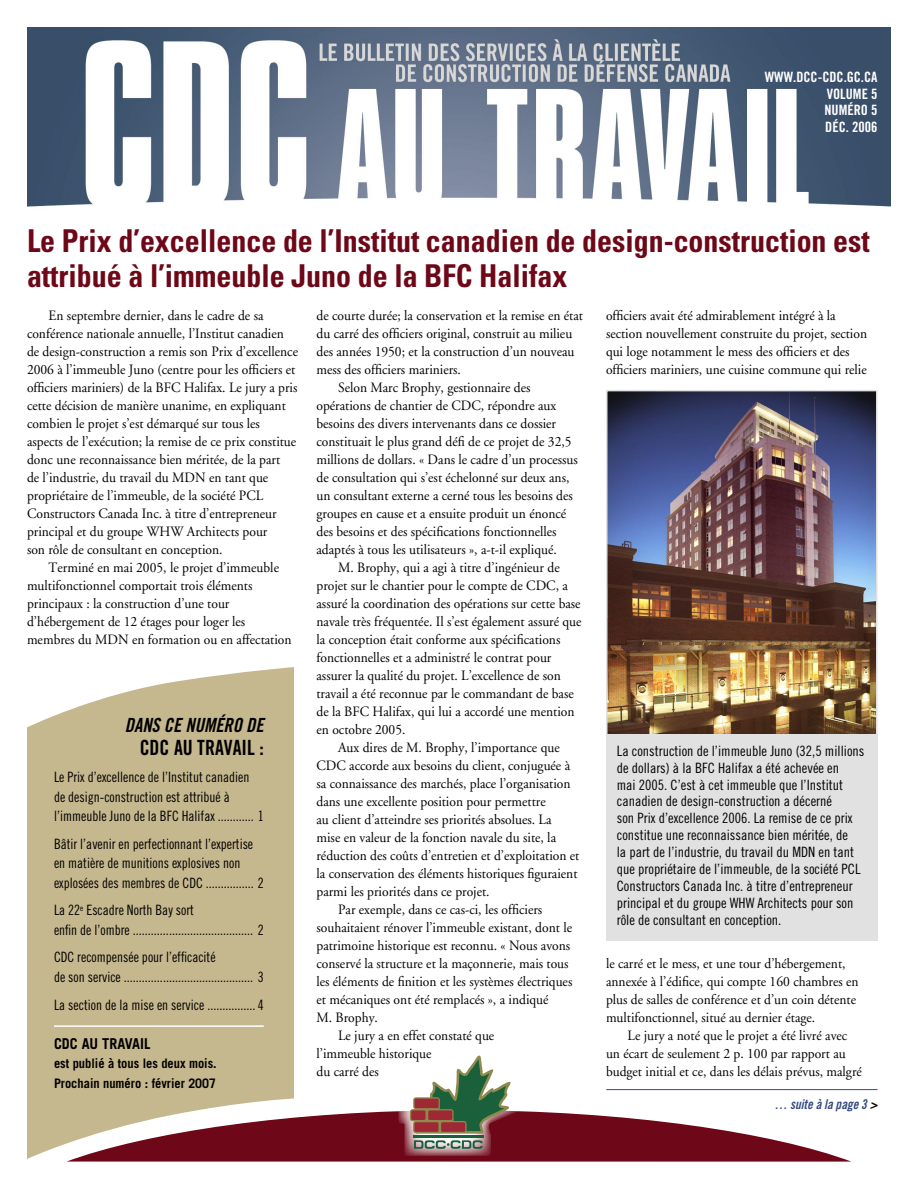
<style>
.page{position:relative;width:918px;height:1188px;background:#fff}
.page>*{position:absolute;margin:0;border:0;box-sizing:border-box;transform-origin:0 0}
._1_1-StoryTitle{font:700 condensed 31.5px/34.5px "Univers";color:#6e0717;scale:.95 1}
._3_1-ToC_InThisIssue{font:21px "Trade Gothic Bold Cond Twenty";color:#000;scale:.95 1}
._3_1-ToC_InThisIssue-2{font:19.5px "Trade Gothic Bold Cond Twenty Obl";color:#000;scale:.95 1}
.t1{font:700 15px "Trade Gothic";color:#000;scale:.95 1}
._2_15-MainText-TIGHTER-FDec{font:14.25px/18px "Adobe Garamond";color:#000;scale:.95 1}
._3_2-ToC_Item{font:14.25px/19.5px "Trade Gothic Cond Eighteen";color:#000;scale:.95 1}
._4_1-Caption{font:14.25px/17px "Trade Gothic Cond Eighteen";color:#000}
._2_1-FMainText-Dec{font:14.25px "Trade Gothic Bold Cond Twenty";color:#fff}
._2_7a-NextPage{font:13.5px "Trade Gothic Bold Cond Twenty Obl";color:#344a83;scale:.95 1}
.t2{font:700 13.2px "Trade Gothic";color:#000;scale:.95 1}
.s1{color:#000}
</style>
<div class="page">
<img style="left:609px;top:393px;width:266px;height:341px">
<div style="left:606px;top:390px;width:272px;height:372px;border:2px solid #e1e1e1"></div>
<div style="left:606px;top:734px;width:271px;height:206px;background:#e1e1e1"></div>
<hr style="left:606px;top:1089px;width:272px;height:1px;background:#344a83">
<img style="left:27px;top:27px;width:864px;height:180px">
<svg style="left:67px;top:1056px;width:784px;height:106px"></svg>
<svg style="left:27px;top:667px;width:267px;height:492px;fill:#c5b78e"></svg>
<hr style="left:54px;top:1025px;width:210px;height:2px;background:#fff">
<p class="_2_1-FMainText-Dec" style="left:765px;top:68px;width:114px">WWW.DCC-CDC.GC.CA</p>
<p class="_2_1-FMainText-Dec" style="left:827px;top:85px;width:52px">VOLUME 5</p>
<p class="_2_1-FMainText-Dec" style="left:824px;top:101px;width:55px">NUMÉRO 5</p>
<p class="_2_1-FMainText-Dec" style="left:825px;top:118px;width:54px">DÉC. 2006</p>
<p class="_1_1-StoryTitle" style="left:27px;top:224px;width:889px">Le Prix d’excellence de l’Institut canadien de design-construction est attribué à l’immeuble Juno de la BFC Halifax</p>
<p class="_2_15-MainText-TIGHTER-FDec" style="left:27px;top:307px;width:287px;text-indent:22px">En septembre dernier, dans le cadre de sa conférence nationale annuelle, l’Institut canadien de design-construction a remis son Prix d’excellence 2006 à l’immeuble Juno (centre pour les officiers et officiers mariniers) de la BFC Halifax. Le jury a pris cette décision de manière unanime, en expliquant combien le projet s’est démarqué sur tous les aspects de l’exécution; la remise de ce prix constitue donc une reconnaissance bien méritée, de la part<br>de l’industrie, du travail du MDN en tant que propriétaire de l’immeuble, de la société PCL Constructors Canada Inc. à titre d’entrepreneur principal et du groupe WHW Architects pour<br>son rôle de consultant en conception.</p>
<p class="_2_15-MainText-TIGHTER-FDec" style="left:27px;top:559px;width:280px;text-indent:22px">Terminé en mai 2005, le projet d’immeuble multifonctionnel comportait trois éléments principaux : la construction d’une tour d’hébergement de 12 étages pour loger les membres du MDN en formation ou en affectation</p>
<p class="_2_15-MainText-TIGHTER-FDec" style="left:316px;top:307px;width:282px">de courte durée; la conservation et la remise en état du carré des officiers original, construit au milieu des années 1950; et la construction d’un nouveau mess des officiers mariniers.</p>
<p class="_2_15-MainText-TIGHTER-FDec" style="left:316px;top:379px;width:277px;text-indent:22px">Selon Marc Brophy, gestionnaire des opérations de chantier de CDC, répondre aux besoins des divers intervenants dans ce dossier constituait le plus grand défi de ce projet de 32,5 millions de dollars. « Dans le cadre d’un processus de consultation qui s’est échelonné sur deux ans, un consultant externe a cerné tous les besoins des groupes en cause et a ensuite produit un énoncé des besoins et des spécifications fonctionnelles adaptés à tous les utilisateurs », a-t-il expliqué.</p>
<p class="_2_15-MainText-TIGHTER-FDec" style="left:316px;top:559px;width:281px;text-indent:22px">M. Brophy, qui a agi à titre d’ingénieur de projet sur le chantier pour le compte de CDC, a assuré la coordination des opérations sur cette base navale très fréquentée. Il s’est également assuré que la conception était conforme aux spécifications fonctionnelles et a administré le contrat pour assurer la qualité du projet. L’excellence de son travail a été reconnue par le commandant de base de la BFC Halifax, qui lui a accordé une mention en octobre 2005.</p>
<p class="_2_15-MainText-TIGHTER-FDec" style="left:316px;top:739px;width:278px;text-indent:22px">Aux dires de M. Brophy, l’importance que CDC accorde aux besoins du client, conjuguée à sa connaissance des marchés, place l’organisation dans une excellente position pour permettre<br>au client d’atteindre ses priorités absolues. La<br>mise en valeur de la fonction navale du site, la réduction des coûts d’entretien et d’exploitation et la conservation des éléments historiques figuraient parmi les priorités dans ce projet.</p>
<p class="_2_15-MainText-TIGHTER-FDec" style="left:316px;top:901px;width:271px;text-indent:22px">Par exemple, dans ce cas-ci, les officiers souhaitaient rénover l’immeuble existant, dont le patrimoine historique est reconnu. « Nous avons conservé la structure et la maçonnerie, mais tous les éléments de finition et les systèmes électriques et mécaniques ont été remplacés », a indiqué<br>M. Brophy.</p>
<p class="_2_15-MainText-TIGHTER-FDec" style="left:316px;top:1027px;width:189px;text-indent:22px">Le jury a en effet constaté que l’immeuble historique<br>du carré des</p>
<p class="_2_15-MainText-TIGHTER-FDec" style="left:606px;top:307px;width:276px">officiers avait été admirablement intégré à la section nouvellement construite du projet, section qui loge notamment le mess des officiers et des officiers mariniers, une cuisine commune qui relie</p>
<p class="_3_1-ToC_InThisIssue-2" style="left:125px;top:713px;width:148px">DANS CE NUMÉRO DE</p>
<p class="_3_1-ToC_InThisIssue" style="left:140px;top:734px;width:132px">CDC AU TRAVAIL :</p>
<p class="_3_2-ToC_Item" style="left:54px;top:767px;width:222px">Le Prix d’excellence de l’Institut canadien de design-construction est attribué à l’immeuble Juno de la BFC Halifax ............ 1</p>
<p class="_3_2-ToC_Item" style="left:54px;top:834px;width:222px">Bâtir l’avenir en perfectionnant l’expertise en matière de munitions explosives non explosées des membres de CDC ................ 2</p>
<p class="_3_2-ToC_Item" style="left:54px;top:900px;width:222px">La 22<sup>e</sup> Escadre North Bay sort<br>enfin de l’ombre ........................................ 2</p>
<p class="_3_2-ToC_Item" style="left:54px;top:947px;width:222px">CDC recompensée pour l’efficacité<br>de son service ........................................... 3</p>
<p class="_3_2-ToC_Item" style="left:54px;top:995px;width:222px">La section de la mise en service ................ 4</p>
<p class="_4_1-Caption" style="left:617px;top:742px;width:249px">La construction de l’immeuble Juno (32,5 millions de dollars) à la BFC Halifax a été achevée en<br>mai 2005. C’est à cet immeuble que l’Institut canadien de design-construction a décerné<br>son Prix d’excellence 2006. La remise de ce prix constitue une reconnaissance bien méritée, de<br>la part de l’industrie, du travail du MDN en tant que propriétaire de l’immeuble, de la société PCL Constructors Canada Inc. à titre d’entrepreneur principal et du groupe WHW Architects pour son rôle de consultant en conception.</p>
<p class="_2_15-MainText-TIGHTER-FDec" style="left:606px;top:955px;width:268px">le carré et le mess, et une tour d’hébergement, annexée à l’édifice, qui compte 160 chambres en plus de salles de conférence et d’un coin détente multifonctionnel, situé au dernier étage.</p>
<p class="_2_15-MainText-TIGHTER-FDec" style="left:606px;top:1027px;width:271px;text-indent:22px">Le jury a noté que le projet a été livré avec un écart de seulement 2 p. 100 par rapport au budget initial et ce, dans les délais prévus, malgré</p>
<p class="t1" style="left:54px;top:1034px;width:103px">CDC AU TRAVAIL</p>
<p class="t2" style="left:54px;top:1055px;width:173px">est publié à tous les deux mois.</p>
<p class="t2" style="left:54px;top:1075px;width:172px">Prochain numéro : février 2007</p>
<p class="_2_7a-NextPage" style="left:774px;top:1096px;width:110px">… suite à la page 3 <span class="s1">&gt;</span></p>
</div>
